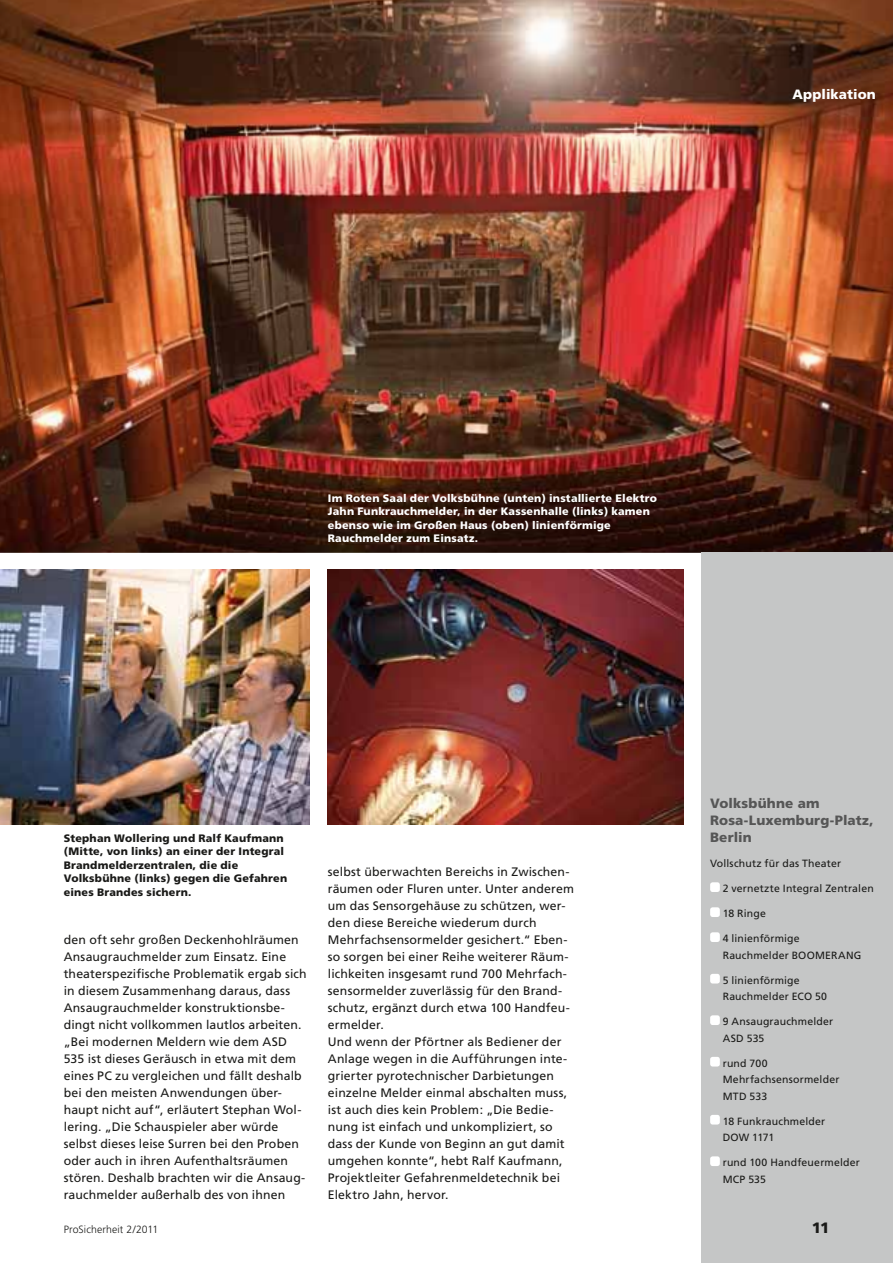
<style>
.page{position:relative;width:893px;height:1263px;background:#fff}
.page>*{position:absolute;margin:0;border:0;box-sizing:border-box;transform-origin:0 0}
.t1{font:900 15px "Frutiger";color:#1a1a18}
.t2{font:900 13.5px/17px "Frutiger";letter-spacing:.01em;color:#565656}
.t3{font:900 13.5px "Frutiger";letter-spacing:.005em;color:#fff}
.t4{font:12.3px/17px "Frutiger";letter-spacing:.01em;color:#1a1a18}
.t5{font:900 10.8px/13.5px "Frutiger";letter-spacing:.02em;color:#fff}
.t6{font:900 10.8px/13.5px "Frutiger";letter-spacing:.02em;color:#1a1a18}
.t7{font:10.5px/16.5px "Frutiger";letter-spacing:.015em;color:#1a1a18}
.t8{font:300 10.5px "Frutiger";letter-spacing:.01em;color:#1a1a18}
</style>
<div class="page">
<img style="left:0;top:0;width:893px;height:553px">
<img style="left:328px;top:570px;width:356px;height:255px">
<div style="left:702px;top:553px;width:191px;height:710px;background:#c5c6c6"></div>
<div style="left:739px;top:35px;width:154px;height:112px;background:#1a1a18;opacity:.33"></div>
<div style="left:710px;top:882px;width:10px;height:10px;background:#fff;border-radius:3px"></div>
<div style="left:710px;top:907px;width:10px;height:10px;background:#fff;border-radius:3px"></div>
<div style="left:710px;top:932px;width:10px;height:10px;background:#fff;border-radius:3px"></div>
<div style="left:710px;top:974px;width:10px;height:9px;background:#fff;border-radius:3px"></div>
<div style="left:710px;top:1015px;width:10px;height:10px;background:#fff;border-radius:3px"></div>
<div style="left:710px;top:1057px;width:10px;height:9px;background:#fff;border-radius:3px"></div>
<div style="left:710px;top:1115px;width:10px;height:9px;background:#fff;border-radius:3px"></div>
<div style="left:710px;top:1156px;width:10px;height:10px;background:#fff;border-radius:3px"></div>
<img style="left:0;top:570px;width:310px;height:255px">
<p class="t3" style="left:792px;top:86px;width:85px">Applikation</p>
<p class="t5" style="left:328px;top:491px;width:331px">Im Roten Saal der Volksbühne (unten) installierte Elektro Jahn Funkrauchmelder, in der Kassenhalle (links) kamen ebenso wie im Großen Haus (oben) linienförmige Rauchmelder zum Einsatz.</p>
<p class="t6" style="left:64px;top:831px;width:225px">Stephan Wollering und Ralf Kaufmann (Mitte, von links) an einer der Integral Brandmelderzentralen, die die Volksbühne (links) gegen die Gefahren eines Brandes sichern.</p>
<p class="t4" style="left:64px;top:931px;width:244px">den oft sehr großen Deckenhohlräumen Ansaugrauchmelder zum Einsatz. Eine theaterspezifische Problematik ergab sich in diesem Zusammenhang daraus, dass Ansaugrauchmelder konstruktionsbe&shy;dingt nicht vollkommen lautlos arbeiten. „Bei modernen Meldern wie dem ASD 535 ist dieses Geräusch in etwa mit dem eines PC zu vergleichen und fällt deshalb bei den meisten Anwendungen über&shy;haupt nicht auf“, erläutert Stephan Wol&shy;lering. „Die Schauspieler aber würde selbst dieses leise Surren bei den Proben oder auch in ihren Aufenthaltsräumen stören. Deshalb brachten wir die Ansaug&shy;rauchmelder außerhalb des von ihnen</p>
<p class="t8" style="left:64px;top:1224px;width:96px">ProSicherheit 2/2011</p>
<p class="t4" style="left:328px;top:863px;width:248px">selbst überwachten Bereichs in Zwischen&shy;räumen oder Fluren unter. Unter anderem um das Sensorgehäuse zu schützen, wer&shy;den diese Bereiche wiederum durch Mehrfachsensormelder gesichert.“ Eben&shy;so sorgen bei einer Reihe weiterer Räum&shy;lichkeiten insgesamt rund 700 Mehrfach&shy;sensormelder zuverlässig für den Brand&shy;schutz, ergänzt durch etwa 100 Handfeu&shy;ermelder.<br>Und wenn der Pförtner als Bediener der Anlage wegen in die Aufführungen inte&shy;grierter pyrotechnischer Darbietungen einzelne Melder einmal abschalten muss, ist auch dies kein Problem: „Die Bedie&shy;nung ist einfach und unkompliziert, so dass der Kunde von Beginn an gut damit umgehen konnte“, hebt Ralf Kaufmann, Projektleiter Gefahrenmeldetechnik bei Elektro Jahn, hervor.</p>
<p class="t2" style="left:710px;top:794px;width:165px">Volksbühne am<br>Rosa-Luxemburg-Platz,<br>Berlin</p>
<p class="t7" style="left:710px;top:855px;width:133px">Vollschutz für das Theater</p>
<p class="t7" style="left:723px;top:880px;width:153px">2 vernetzte Integral Zentralen</p>
<p class="t7" style="left:723px;top:905px;width:45px">18 Ringe</p>
<p class="t7" style="left:723px;top:930px;width:140px">4 linienförmige<br>Rauchmelder BOOMERANG</p>
<p class="t7" style="left:723px;top:971px;width:106px">5 linienförmige<br>Rauchmelder ECO 50</p>
<p class="t7" style="left:723px;top:1013px;width:112px">9 Ansaugrauchmelder<br>ASD 535</p>
<p class="t7" style="left:723px;top:1054px;width:118px">rund 700<br>Mehrfachsensormelder<br>MTD 533</p>
<p class="t7" style="left:723px;top:1112px;width:104px">18 Funkrauchmelder<br>DOW 1171</p>
<p class="t7" style="left:723px;top:1154px;width:139px">rund 100 Handfeuermelder<br>MCP 535</p>
<p class="t1" style="left:812px;top:1219px;width:19px">11</p>
</div>
